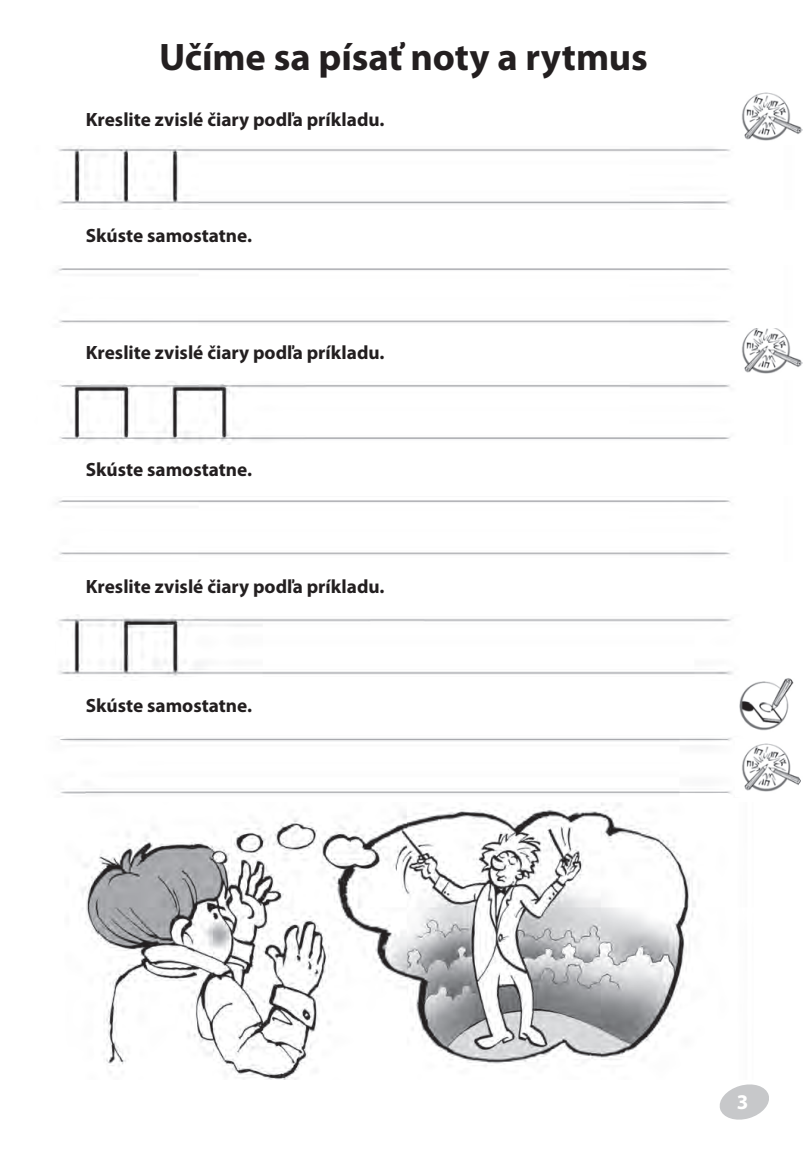
<style>
.page{position:relative;width:807px;height:1154px;background:#fff}
.page>*{position:absolute;margin:0;border:0;box-sizing:border-box;transform-origin:0 0}
.t1{font:700 38.5px "Myriad Pro";color:#231f20}
.t2{font:700 21px "Myriad Pro";color:#fff}
.t3{font:700 19.25px "Myriad Pro";color:#231f20}
</style>
<div class="page">
<svg style="left:719px;top:1084px;width:50px;height:36px"></svg>
<img style="left:742px;top:92px;width:60px;height:49px">
<img style="left:81px;top:803px;width:614px;height:277px">
<img style="left:58px;top:145px;width:673px;height:65px">
<img style="left:742px;top:328px;width:60px;height:46px">
<img style="left:739px;top:678px;width:55px;height:53px">
<img style="left:59px;top:380px;width:671px;height:64px">
<img style="left:58px;top:614px;width:684px;height:66px">
<img style="left:741px;top:743px;width:60px;height:49px">
<h1 class="t1" style="left:159px;top:35px;width:490px">Učíme sa písať noty a rytmus</h1>
<p class="t3" style="left:86px;top:109px;width:300px">Kreslite zvislé čiary podľa príkladu.</p>
<p class="t3" style="left:86px;top:224px;width:168px">Skúste samostatne.</p>
<p class="t3" style="left:86px;top:342px;width:300px">Kreslite zvislé čiary podľa príkladu.</p>
<p class="t3" style="left:86px;top:459px;width:168px">Skúste samostatne.</p>
<p class="t3" style="left:86px;top:576px;width:300px">Kreslite zvislé čiary podľa príkladu.</p>
<p class="t3" style="left:86px;top:695px;width:168px">Skúste samostatne.</p>
<p class="t2" style="left:736px;top:1090px;width:13px">3</p>
</div>
